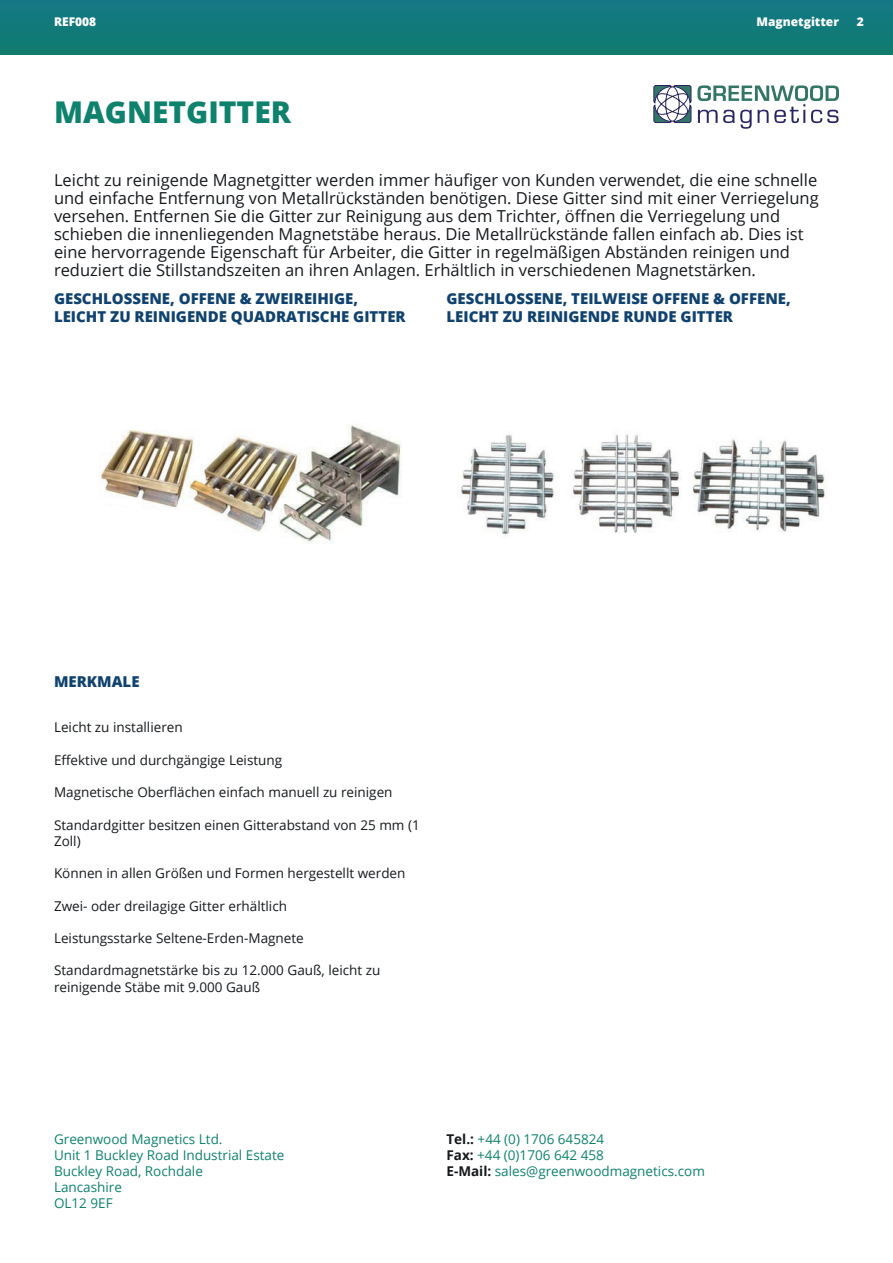
<style>
.page{position:relative;width:893px;height:1263px;background:#fff}
.page>*{position:absolute;margin:0;border:0;box-sizing:border-box;transform-origin:0 0}
.t1{font:800 30px "Open Sans";color:#0e826d}
.t2{font:16.5px/18px "Open Sans";color:#15191c}
.t3{font:800 15px/18px "Open Sans";color:#10426f}
.t4{font:13.5px/16.2px "Open Sans";color:#15191c}
.t5{font:13.5px/16.2px "Open Sans";color:#0e826d}
.t6{font:800 12px "Open Sans";color:#fff}
.s1{font-weight:700;color:#15191c}
</style>
<div class="page">
<svg style="left:653px;top:85px;width:186px;height:44px"></svg>
<div style="left:0;top:0;width:893px;height:54px;background:#127a7a"></div>
<img style="left:99px;top:424px;width:728px;height:120px">
<p class="t6" style="left:54px;top:13px;width:44px">REF008</p>
<p class="t6" style="left:756px;top:13px;width:84px">Magnetgitter</p>
<p class="t6" style="left:857px;top:13px;width:9px">2</p>
<h1 class="t1" style="left:54px;top:89px;width:239px">MAGNETGITTER</h1>
<p class="t2" style="left:54px;top:171px;width:766px">Leicht zu reinigende Magnetgitter werden immer häufiger von Kunden verwendet, die eine schnelle und einfache Entfernung von Metallrückständen benötigen. Diese Gitter sind mit einer Verriegelung versehen. Entfernen Sie die Gitter zur Reinigung aus dem Trichter, öffnen die Verriegelung und schieben die innenliegenden Magnetstäbe heraus. Die Metallrückstände fallen einfach ab. Dies ist eine hervorragende Eigenschaft für Arbeiter, die Gitter in regelmäßigen Abständen reinigen und reduziert die Stillstandszeiten an ihren Anlagen. Erhältlich in verschiedenen Magnetstärken.</p>
<p class="t3" style="left:54px;top:289px;width:353px">GESCHLOSSENE, OFFENE &amp; ZWEIREIHIGE,<br>LEICHT ZU REINIGENDE QUADRATISCHE GITTER</p>
<p class="t3" style="left:446px;top:289px;width:346px">GESCHLOSSENE, TEILWEISE OFFENE &amp; OFFENE,<br>LEICHT ZU REINIGENDE RUNDE GITTER</p>
<p class="t3" style="left:54px;top:671px;width:87px">MERKMALE</p>
<p class="t4" style="left:54px;top:719px;width:130px">Leicht zu installieren</p>
<p class="t4" style="left:54px;top:751px;width:230px">Effektive und durchgängige Leistung</p>
<p class="t4" style="left:54px;top:784px;width:340px">Magnetische Oberflächen einfach manuell zu reinigen</p>
<p class="t4" style="left:54px;top:816px;width:367px">Standardgitter besitzen einen Gitterabstand von 25 mm (1<br>Zoll)</p>
<p class="t4" style="left:54px;top:865px;width:353px">Können in allen Größen und Formen hergestellt werden</p>
<p class="t4" style="left:54px;top:897px;width:235px">Zwei- oder dreilagige Gitter erhältlich</p>
<p class="t4" style="left:54px;top:929px;width:251px">Leistungsstarke Seltene-Erden-Magnete</p>
<p class="t4" style="left:54px;top:962px;width:328px">Standardmagnetstärke bis zu 12.000 Gauß, leicht zu reinigende Stäbe mit 9.000 Gauß</p>
<p class="t5" style="left:54px;top:1130px;width:232px">Greenwood Magnetics Ltd.<br>Unit 1 Buckley Road Industrial Estate<br>Buckley Road, Rochdale<br>Lancashire<br>OL12 9EF</p>
<p class="t5" style="left:446px;top:1130px;width:260px"><span class="s1">Tel.:</span> +44 (0) 1706 645824<br><span class="s1">Fax:</span> +44 (0)1706 642 458<br><span class="s1">E-Mail:</span> sales@greenwoodmagnetics.com</p>
</div>
